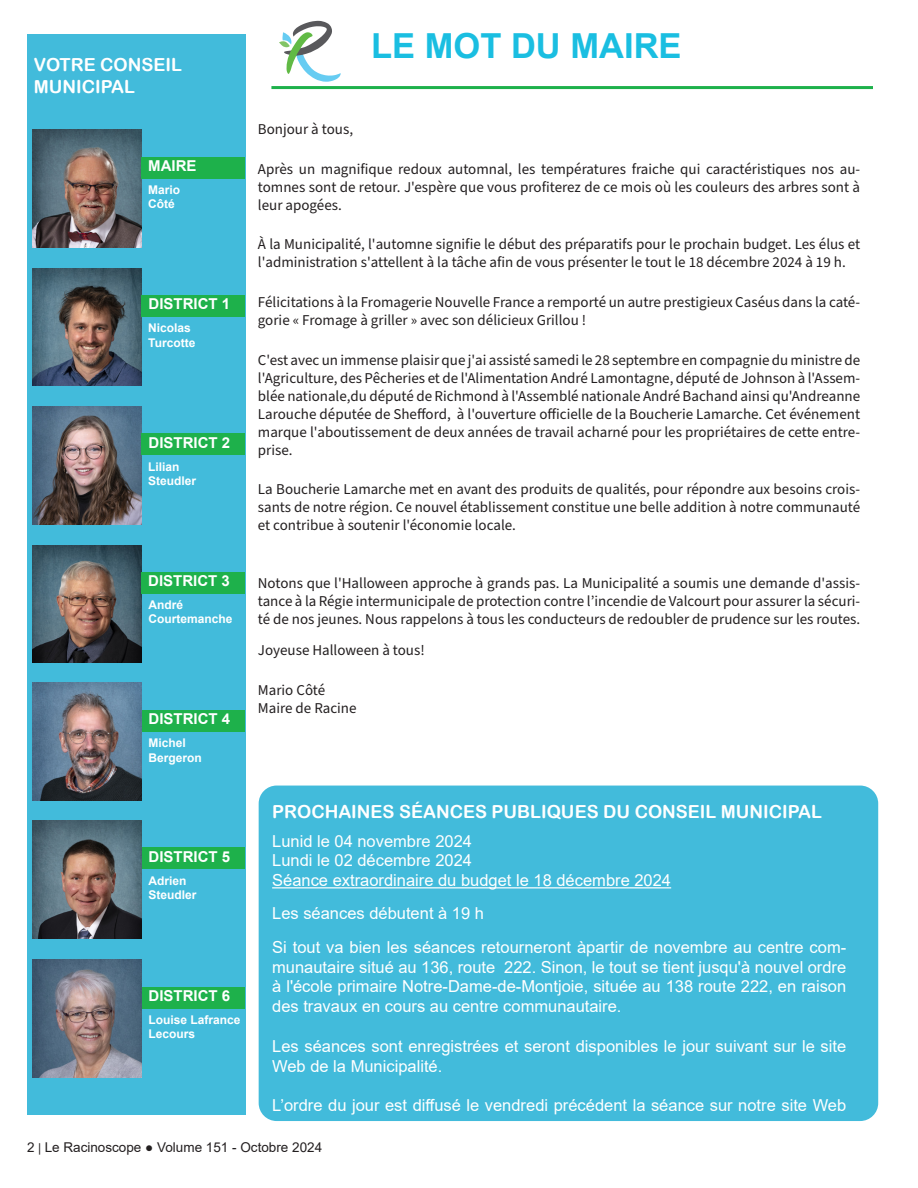
<style>
.page{position:relative;width:918px;height:1188px;background:#fff}
.page>*{position:absolute;margin:0;border:0;box-sizing:border-box;transform-origin:0 0}
.Texte_d_introduction{font:700 34.5px "Arial";color:#1abee1}
.Texte_d_introduction-2{font:18px "Arial Rounded MT Bold";color:#fff}
.Style_de_paragraphe_4{font:16.5px/19.8px "Arial";color:#fff;text-align:justify}
.Style_de_paragraphe_4-2{font:15px/18px "Source Sans Pro";color:#231f20;text-align:justify}
.Texte_d_introduction-3{font:700 15px "Arial";color:#fff}
.t1{font:13.5px "Arial";color:#231f20}
.Texte_d_introduction-4{font:700 12px "Arial";color:#fff}
.s1{font-size:12px}
</style>
<div class="page">
<div style="left:27px;top:34px;width:218px;height:1081px;background:#42bbdb"></div>
<img style="left:33px;top:269px;width:109px;height:117px">
<img style="left:33px;top:130px;width:109px;height:118px">
<img style="left:33px;top:546px;width:109px;height:116px">
<img style="left:33px;top:406px;width:109px;height:118px">
<img style="left:33px;top:821px;width:109px;height:118px">
<img style="left:33px;top:683px;width:109px;height:118px">
<img style="left:33px;top:959px;width:109px;height:118px">
<hr style="left:271px;top:86px;width:602px;height:3px;background:#1eb14b">
<svg style="left:279px;top:21px;width:62px;height:61px"></svg>
<div style="left:142px;top:987px;width:102px;height:21px;background:#1eb14b"></div>
<div style="left:142px;top:848px;width:102px;height:21px;background:#1eb14b"></div>
<div style="left:142px;top:711px;width:102px;height:21px;background:#1eb14b"></div>
<div style="left:142px;top:572px;width:103px;height:21px;background:#1eb14b"></div>
<div style="left:142px;top:434px;width:103px;height:21px;background:#1eb14b"></div>
<div style="left:142px;top:295px;width:103px;height:21px;background:#1eb14b"></div>
<div style="left:142px;top:157px;width:103px;height:21px;background:#1eb14b"></div>
<div style="left:259px;top:786px;width:619px;height:335px;background:#42bbdb;border-radius:18px"></div>
<hr style="left:272px;top:887px;width:399px;height:1px;background:#fff">
<p class="Texte_d_introduction-2" style="left:34px;top:54px;width:150px">VOTRE CONSEIL</p>
<p class="Texte_d_introduction-2" style="left:34px;top:76px;width:103px">MUNICIPAL</p>
<p class="Texte_d_introduction-3" style="left:148px;top:155px;width:50px">MAIRE</p>
<p class="Texte_d_introduction-4" style="left:148px;top:181px;width:34px">Mario</p>
<p class="Texte_d_introduction-4" style="left:148px;top:196px;width:28px">Côté</p>
<p class="Texte_d_introduction-3" style="left:149px;top:293px;width:83px">DISTRICT 1</p>
<p class="Texte_d_introduction-4" style="left:148px;top:320px;width:44px">Nicolas</p>
<p class="Texte_d_introduction-4" style="left:148px;top:334px;width:49px">Turcotte</p>
<p class="Texte_d_introduction-3" style="left:149px;top:432px;width:83px">DISTRICT 2</p>
<p class="Texte_d_introduction-4" style="left:148px;top:458px;width:33px">Lilian</p>
<p class="Texte_d_introduction-4" style="left:148px;top:472px;width:50px">Steudler</p>
<p class="Texte_d_introduction" style="left:371px;top:22px;width:312px">LE MOT DU MAIRE</p>
<p class="Style_de_paragraphe_4-2" style="left:258px;top:121px;width:97px">Bonjour à tous,</p>
<p class="Style_de_paragraphe_4-2" style="left:258px;top:160px;width:604px">Après un magnifique redoux automnal, les températures fraiche qui caractéristiques nos au&shy;tomnes sont de retour. J'espère que vous profiterez de ce mois où les couleurs des arbres sont à leur apogées.</p>
<p class="Style_de_paragraphe_4-2" style="left:258px;top:236px;width:604px">À la Municipalité, l'automne signifie le début des préparatifs pour le prochain budget. Les élus et l'administration s'attellent à la tâche afin de vous présenter le tout le 18 décembre 2024 à 19 h.</p>
<p class="Style_de_paragraphe_4-2" style="left:258px;top:293px;width:604px">Félicitations à la Fromagerie Nouvelle France a remporté un autre prestigieux Caséus dans la caté&shy;gorie « Fromage à griller » avec son délicieux Grillou !</p>
<p class="Style_de_paragraphe_4-2" style="left:258px;top:351px;width:604px">C'est avec un immense plaisir que j'ai assisté samedi le 28 septembre en compagnie du ministre de l'Agriculture, des Pêcheries et de l'Alimentation André Lamontagne, député de Johnson à l'Assem&shy;blée nationale,du député de Richmond à l'Assemblé nationale André Bachand ainsi qu'Andreanne Larouche députée de Shefford, à l'ouverture officielle de la Boucherie Lamarche. Cet événement marque l'aboutissement de deux années de travail acharné pour les propriétaires de cette entre&shy;prise.</p>
<p class="Style_de_paragraphe_4-2" style="left:258px;top:481px;width:604px">La Boucherie Lamarche met en avant des produits de qualités, pour répondre aux besoins crois&shy;sants de notre région. Ce nouvel établissement constitue une belle addition à notre communauté et contribue à soutenir l'économie locale.</p>
<p class="Texte_d_introduction-3" style="left:148px;top:570px;width:83px">DISTRICT 3</p>
<p class="Texte_d_introduction-4" style="left:149px;top:596px;width:36px">André</p>
<p class="Texte_d_introduction-4" style="left:149px;top:611px;width:86px">Courtemanche</p>
<p class="Texte_d_introduction-3" style="left:149px;top:709px;width:83px">DISTRICT 4</p>
<p class="Texte_d_introduction-4" style="left:149px;top:735px;width:39px">Michel</p>
<p class="Texte_d_introduction-4" style="left:149px;top:749px;width:55px">Bergeron</p>
<p class="Texte_d_introduction-3" style="left:149px;top:846px;width:83px">DISTRICT 5</p>
<p class="Texte_d_introduction-4" style="left:149px;top:872px;width:40px">Adrien</p>
<p class="Texte_d_introduction-4" style="left:149px;top:886px;width:50px">Steudler</p>
<p class="Texte_d_introduction-3" style="left:149px;top:985px;width:83px">DISTRICT 6</p>
<p class="Texte_d_introduction-4" style="left:149px;top:1011px;width:94px">Louise Lafrance</p>
<p class="Texte_d_introduction-4" style="left:149px;top:1026px;width:48px">Lecours</p>
<p class="Style_de_paragraphe_4-2" style="left:258px;top:574px;width:604px">Notons que l'Halloween approche à grands pas. La Municipalité a soumis une demande d'assis&shy;tance à la Régie intermunicipale de protection contre l’incendie de Valcourt pour assurer la sécuri&shy;té de nos jeunes. Nous rappelons à tous les conducteurs de redoubler de prudence sur les routes.</p>
<p class="Style_de_paragraphe_4-2" style="left:258px;top:642px;width:168px">Joyeuse Halloween à tous!</p>
<p class="Style_de_paragraphe_4-2" style="left:258px;top:681px;width:69px">Mario Côté</p>
<p class="Style_de_paragraphe_4-2" style="left:258px;top:699px;width:100px">Maire de Racine</p>
<p class="Texte_d_introduction-2" style="left:272px;top:801px;width:551px">PROCHAINES SÉANCES PUBLIQUES DU CONSEIL MUNICIPAL</p>
<p class="Style_de_paragraphe_4" style="left:272px;top:831px;width:201px">Lunid le 04 novembre 2024</p>
<p class="Style_de_paragraphe_4" style="left:272px;top:851px;width:201px">Lundi le 02 décembre 2024</p>
<p class="Style_de_paragraphe_4" style="left:272px;top:870px;width:400px">Séance extraordinaire du budget le 18 décembre 2024</p>
<p class="Style_de_paragraphe_4" style="left:272px;top:904px;width:213px">Les séances débutent à 19 h</p>
<p class="Style_de_paragraphe_4" style="left:272px;top:937px;width:576px">Si tout va bien les séances retourneront àpartir de novembre au centre com&shy;munautaire situé au 136, route 222. Sinon, le tout se tient jusqu'à nouvel ordre à l'école primaire Notre-Dame-de-Montjoie, située au 138 route 222, en raison des travaux en cours au centre communautaire.</p>
<p class="Style_de_paragraphe_4" style="left:272px;top:1036px;width:576px">Les séances sont enregistrées et seront disponibles le jour suivant sur le site<br>Web de la Municipalité.</p>
<p class="Style_de_paragraphe_4" style="left:272px;top:1095px;width:576px">L’ordre du jour est diffusé le vendredi précédent la séance sur notre site Web</p>
<p class="t1" style="left:27px;top:1138px;width:297px">2 <span class="s1">|</span> Le Racinoscope ● Volume 151 - Octobre 2024</p>
</div>
